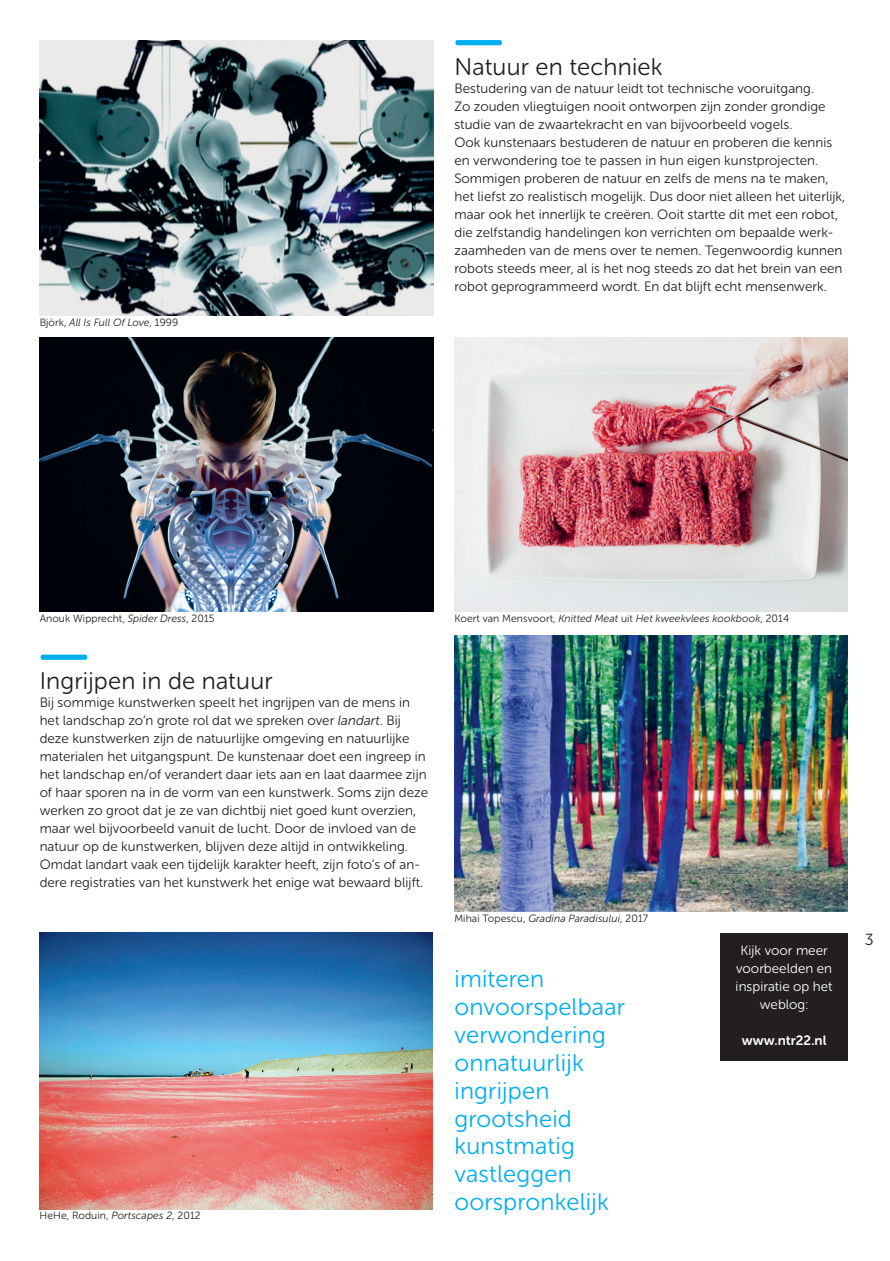
<style>
.page{position:relative;width:890px;height:1261px;background:#fff}
.page>*{position:absolute;margin:0;border:0;box-sizing:border-box;transform-origin:0 0}
.t1{font:24px/27.9px "Museo Sans Rounded 300";letter-spacing:.01em;color:#00aeef}
.t2{font:24px "Museo Sans Rounded 300";letter-spacing:.01em;color:#231f20}
.t3{font:16.05px "Museo Sans Rounded 300";color:#231f20}
.t4{font:13.5px/18px "Museo Sans Rounded 300";letter-spacing:.005em;color:#231f20}
.t5{font:13.5px/18px "Museo Sans Rounded 300";letter-spacing:.005em;color:#fff;text-align:center}
.t6{font:13.5px "Museo Sans Rounded 700";letter-spacing:.005em;color:#fff}
.t7{font:10.5px "Museo Sans Rounded 300";letter-spacing:.01em;color:#231f20}
.t8{font:italic 10.5px "Museo Sans Rounded 300";letter-spacing:.01em;color:#231f20}
.s1{font-style:normal}
.s2{font-style:italic}
</style>
<div class="page">
<div style="left:720px;top:933px;width:128px;height:127px;background:#231f20"></div>
<img style="left:40px;top:933px;width:393px;height:276px">
<div style="left:455px;top:40px;width:47px;height:5px;background:#00aeef;border-radius:2px"></div>
<div style="left:41px;top:654px;width:46px;height:6px;background:#00aeef;border-radius:2px"></div>
<img style="left:454px;top:635px;width:394px;height:276px">
<img style="left:40px;top:40px;width:393px;height:275px">
<img style="left:40px;top:337px;width:393px;height:275px">
<img style="left:454px;top:338px;width:394px;height:274px">
<p class="t8" style="left:40px;top:317px;width:140px"><span class="s1">Björk,</span> All Is Full Of Love<span class="s1">, 1999</span></p>
<h1 class="t2" style="left:454px;top:53px;width:210px">Natuur en techniek</h1>
<p class="t4" style="left:454px;top:79px;width:392px">Bestudering van de natuur leidt tot technische vooruitgang.<br>Zo zouden vliegtuigen nooit ontworpen zijn zonder grondige studie van de zwaartekracht en van bijvoorbeeld vogels.<br>Ook kunstenaars bestuderen de natuur en proberen die kennis en verwondering toe te passen in hun eigen kunstprojecten.<br>Sommigen proberen de natuur en zelfs de mens na te maken, het liefst zo realistisch mogelijk. Dus door niet alleen het uiterlijk, maar ook het innerlijk te creëren. Ooit startte dit met een robot, die zelfstandig handelingen kon verrichten om bepaalde werk&shy;zaamheden van de mens over te nemen. Tegenwoordig kunnen robots steeds meer, al is het nog steeds zo dat het brein van een robot geprogrammeerd wordt. En dat blijft echt mensenwerk.</p>
<p class="t7" style="left:40px;top:612px;width:176px">Anouk Wipprecht, <span class="s2">Spider Dress</span>, 2015</p>
<p class="t8" style="left:454px;top:612px;width:336px"><span class="s1">Koert van Mensvoort,</span> Knitted Meat <span class="s1">uit</span> Het kweekvlees kookbook<span class="s1">, 2014</span></p>
<h1 class="t2" style="left:40px;top:668px;width:234px">Ingrijpen in de natuur</h1>
<p class="t4" style="left:40px;top:693px;width:390px">Bij sommige kunstwerken speelt het ingrijpen van de mens in het landschap zo’n grote rol dat we spreken over <span class="s2">landart</span>. Bij deze kunstwerken zijn de natuurlijke omgeving en natuurlijke materialen het uitgangspunt. De kunstenaar doet een ingreep in het landschap en/of verandert daar iets aan en laat daarmee zijn of haar sporen na in de vorm van een kunstwerk. Soms zijn deze werken zo groot dat je ze van dichtbij niet goed kunt overzien, maar wel bijvoorbeeld vanuit de lucht. Door de invloed van de natuur op de kunstwerken, blijven deze altijd in ontwikkeling.<br>Omdat landart vaak een tijdelijk karakter heeft, zijn foto’s of an&shy;dere registraties van het kunstwerk het enige wat bewaard blijft.</p>
<p class="t7" style="left:40px;top:1210px;width:162px">HeHe, Roduin, <span class="s2">Portscapes 2</span>, 2012</p>
<p class="t7" style="left:454px;top:912px;width:195px">Mihai Topescu, <span class="s2">Gradina Paradisului</span>, 2017</p>
<h1 class="t1" style="left:454px;top:965px;width:172px">imiteren onvoorspelbaar verwondering onnatuurlijk ingrijpen grootsheid kunstmatig vastleggen oorspronkelijk</h1>
<p class="t5" style="left:735px;top:941px;width:99px">Kijk voor meer voorbeelden en inspiratie op het weblog:</p>
<p class="t6" style="left:741px;top:1033px;width:86px">www.ntr22.nl</p>
<p class="t3" style="left:864px;top:930px;width:10px">3</p>
</div>
